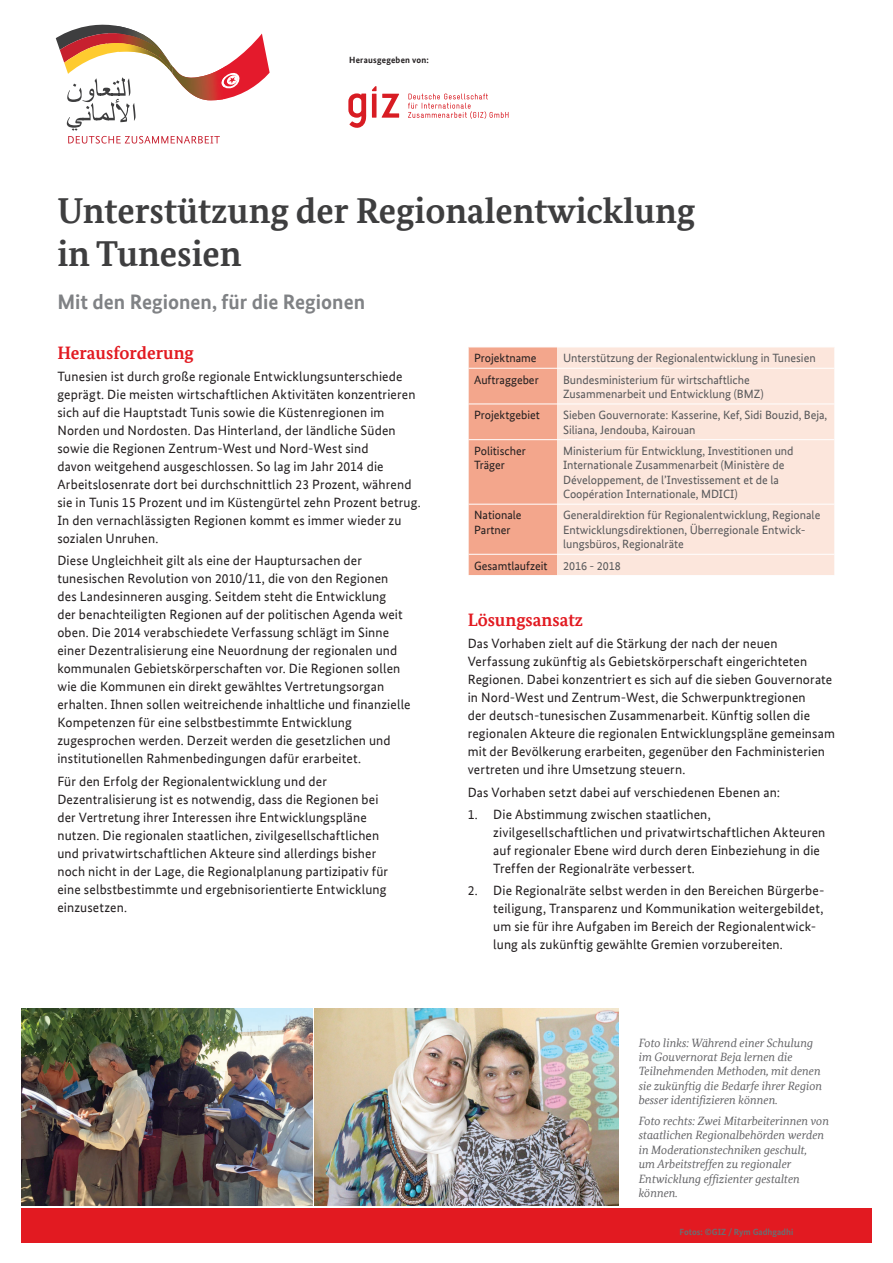
<style>
.page{position:relative;width:893px;height:1263px;background:#fff}
.page>*{position:absolute;margin:0;border:0;box-sizing:border-box;transform-origin:0 0}
.t1{font:700 36px/43.5px "Bundes Serif Office T";color:#3e3e3f}
.t2{font:700 21px "Bundes Sans Office";color:#808285}
.t3{font:700 18px "Bundes Serif Office T";color:#e21a21}
.t4{font:13.5px/18px "Bundes Sans Office";letter-spacing:.01em;color:#231f20}
.t5{font:12px/14.4px "Bundes Sans Office";color:#57585a}
.t6{font:italic 12px/14.4px "Bundes Serif Office T";color:#636366}
.t7{font:12px/14.4px "Bundes Sans Office";color:#231f20}
.t8{font:700 9px "Bundes Sans Office";color:#6c6d70}
.t9{font:700 9px "Bundes Sans Office";letter-spacing:.03em;color:#231f20}
</style>
<div class="page">
<svg style="left:56px;top:24px;width:214px;height:120px"></svg>
<svg style="left:348px;top:93px;width:18px;height:35px"></svg>
<svg style="left:372px;top:86px;width:27px;height:32px"></svg>
<svg style="left:408px;top:94px;width:100px;height:25px"></svg>
<div style="left:21px;top:1208px;width:851px;height:34px;background:#e21a21"></div>
<img style="left:21px;top:1008px;width:292px;height:197px">
<div style="left:557px;top:348px;width:277px;height:227px;background:#fce6dc"></div>
<svg style="left:834px;top:348px;width:1px;height:19px"></svg>
<hr style="left:557px;top:368px;width:277px;height:1px;background:#fff">
<hr style="left:557px;top:404px;width:277px;height:1px;background:#fff">
<hr style="left:557px;top:504px;width:277px;height:1px;background:#fff">
<div style="left:468px;top:347px;width:89px;height:228px;background:#f3a68c"></div>
<hr style="left:557px;top:439px;width:277px;height:1px;background:#fff">
<hr style="left:557px;top:554px;width:277px;height:1px;background:#fff">
<svg style="left:834px;top:555px;width:1px;height:20px"></svg>
<hr style="left:468px;top:504px;width:1px;height:50px;background:#fff">
<img style="left:315px;top:1008px;width:303px;height:197px">
<p class="t9" style="left:349px;top:55px;width:81px">Herausgegeben von:</p>
<h1 class="t1" style="left:57px;top:188px;width:639px">Unterstützung der Regionalentwicklung in Tunesien</h1>
<h2 class="t2" style="left:57px;top:289px;width:309px">Mit den Regionen, für die Regionen</h2>
<h3 class="t3" style="left:57px;top:342px;width:138px">Herausforderung</h3>
<p class="t4" style="left:57px;top:368px;width:365px">Tunesien ist durch große regionale Entwicklungsunterschiede geprägt. Die meisten wirtschaftlichen Aktivitäten konzentrieren sich auf die Hauptstadt Tunis sowie die Küstenregionen im Norden und Nordosten. Das Hinterland, der ländliche Süden sowie die Regionen Zentrum-West und Nord-West sind<br>davon weitgehend ausgeschlossen. So lag im Jahr 2014 die Arbeitslosenrate dort bei durchschnittlich 23 Prozent, während sie in Tunis 15 Prozent und im Küstengürtel zehn Prozent betrug.<br>In den vernachlässigten Regionen kommt es immer wieder zu sozialen Unruhen.</p>
<p class="t4" style="left:57px;top:552px;width:355px">Diese Ungleichheit gilt als eine der Hauptursachen der tunesischen Revolution von 2010/11, die von den Regionen des Landesinneren ausging. Seitdem steht die Entwicklung<br>der benachteiligten Regionen auf der politischen Agenda weit oben. Die 2014 verabschiedete Verfassung schlägt im Sinne einer Dezentralisierung eine Neuordnung der regionalen und kommunalen Gebietskörperschaften vor. Die Regionen sollen wie die Kommunen ein direkt gewähltes Vertretungsorgan erhalten. Ihnen sollen weitreichende inhaltliche und finanzielle Kompetenzen für eine selbstbestimmte Entwicklung zugesprochen werden. Derzeit werden die gesetzlichen und institutionellen Rahmenbedingungen dafür erarbeitet.</p>
<p class="t4" style="left:57px;top:772px;width:332px">Für den Erfolg der Regionalentwicklung und der Dezentralisierung ist es notwendig, dass die Regionen bei der Vertretung ihrer Interessen ihre Entwicklungspläne nutzen. Die regionalen staatlichen, zivilgesellschaftlichen und privatwirtschaftlichen Akteure sind allerdings bisher noch nicht in der Lage, die Regionalplanung partizipativ für eine selbstbestimmte und ergebnisorientierte Entwicklung einzusetzen.</p>
<p class="t7" style="left:474px;top:351px;width:64px">Projektname</p>
<p class="t5" style="left:563px;top:351px;width:254px">Unterstützung der Regionalentwicklung in Tunesien</p>
<p class="t7" style="left:474px;top:372px;width:66px">Auftraggeber</p>
<p class="t5" style="left:563px;top:372px;width:202px">Bundesministerium für wirtschaftliche<br>Zusammenarbeit und Entwicklung (BMZ)</p>
<p class="t7" style="left:474px;top:408px;width:67px">Projektgebiet</p>
<p class="t5" style="left:563px;top:408px;width:266px">Sieben Gouvernorate: Kasserine, Kef, Sidi Bouzid, Beja,<br>Siliana, Jendouba, Kairouan</p>
<p class="t7" style="left:474px;top:444px;width:53px">Politischer<br>Träger</p>
<p class="t5" style="left:563px;top:444px;width:232px">Ministerium für Entwicklung, Investitionen und Internationale Zusammenarbeit (Ministère de Développement, de l’Investissement et de la Coopération Internationale, MDICI)</p>
<p class="t7" style="left:474px;top:508px;width:49px">Nationale<br>Partner</p>
<p class="t5" style="left:563px;top:508px;width:259px">Generaldirektion für Regionalentwicklung, Regionale<br>Entwicklungsdirektionen, Überregionale Entwick&shy;lungsbüros, Regionalräte</p>
<p class="t7" style="left:474px;top:558px;width:75px">Gesamtlaufzeit</p>
<p class="t5" style="left:563px;top:558px;width:59px">2016 - 2018</p>
<h3 class="t3" style="left:468px;top:609px;width:117px">Lösungsansatz</h3>
<p class="t4" style="left:468px;top:635px;width:369px">Das Vorhaben zielt auf die Stärkung der nach der neuen Verfassung zukünftig als Gebietskörperschaft eingerichteten Regionen. Dabei konzentriert es sich auf die sieben Gouvernorate in Nord-West und Zentrum-West, die Schwerpunktregionen<br>der deutsch-tunesischen Zusammenarbeit. Künftig sollen die regionalen Akteure die regionalen Entwicklungspläne gemeinsam mit der Bevölkerung erarbeiten, gegenüber den Fachministerien vertreten und ihre Umsetzung steuern.</p>
<p class="t4" style="left:468px;top:783px;width:314px">Das Vorhaben setzt dabei auf verschiedenen Ebenen an:</p>
<p class="t4" style="left:493px;top:805px;width:334px;text-indent:-26px">1. Die Abstimmung zwischen staatlichen, zivilgesellschaftlichen und privatwirtschaftlichen Akteuren auf regionaler Ebene wird durch deren Einbeziehung in die Treffen der Regionalräte verbessert.</p>
<p class="t4" style="left:493px;top:881px;width:333px;text-indent:-26px">2. Die Regionalräte selbst werden in den Bereichen Bürgerbe&shy;teiligung, Transparenz und Kommunikation weitergebildet, um sie für ihre Aufgaben im Bereich der Regionalentwick&shy;lung als zukünftig gewählte Gremien vorzubereiten.</p>
<p class="t6" style="left:639px;top:1035px;width:185px">Foto links: Während einer Schulung im Gouvernorat Beja lernen die Teilnehmenden Methoden, mit denen sie zukünftig die Bedarfe ihrer Region besser identifizieren können.</p>
<p class="t6" style="left:639px;top:1114px;width:192px">Foto rechts: Zwei Mitarbeiterinnen von staatlichen Regionalbehörden werden in Moderationstechniken geschult,<br>um Arbeitstreffen zu regionaler<br>Entwicklung effizienter gestalten können.</p>
<p class="t8" style="left:679px;top:1226px;width:115px">Fotos: ©GIZ / Rym Gadhgadhi</p>
</div>
